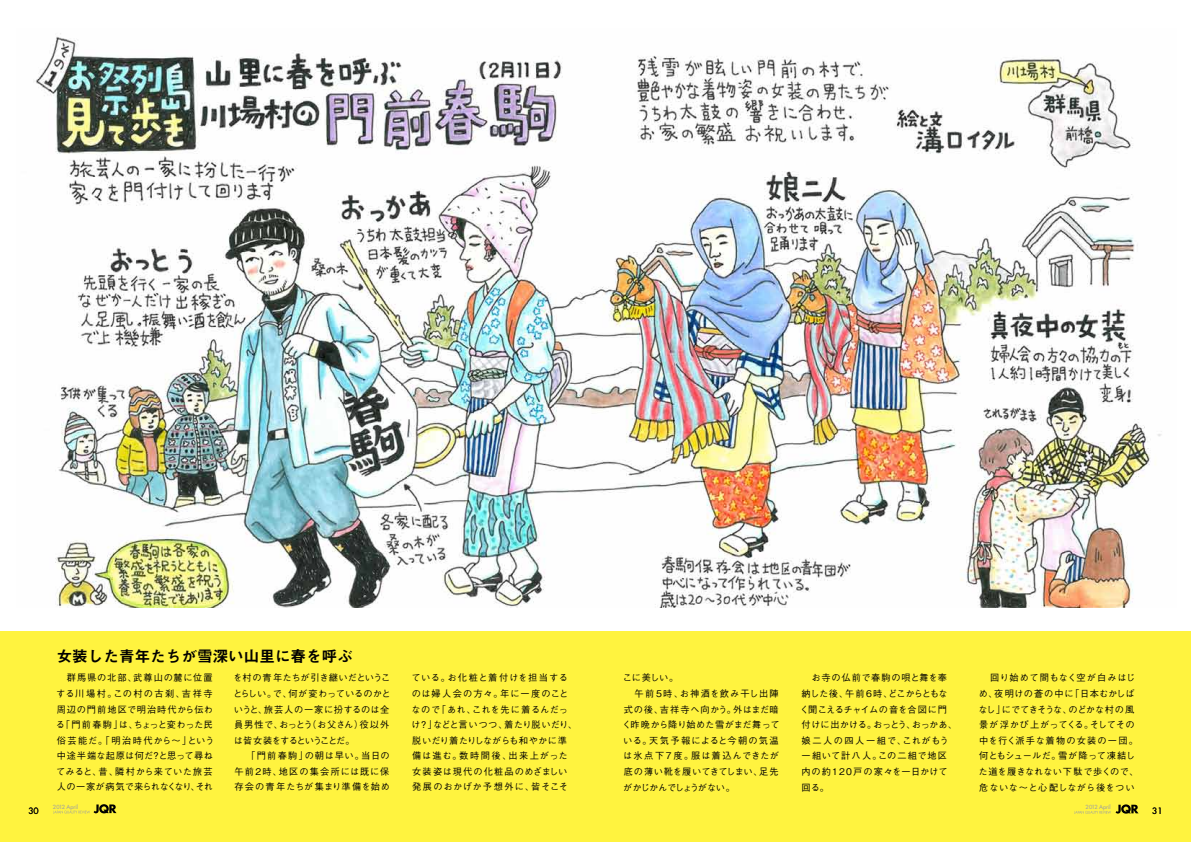
<style>
.page{position:relative;width:1191px;height:842px;background:#fff}
.page>*{position:absolute;margin:0;border:0;box-sizing:border-box;transform-origin:0 0}
.t1{font:15.6px "Midashi Go Pr 5 MB31";color:#000}
.t2{font:500 9.2px/15.6px "Gothic BBB Pr 5";letter-spacing:.05em;color:#000}
.t3{font:500 9.2px/15.6px "Gothic BBB Pr 5";letter-spacing:.07em;color:#000}
.t4{font:500 9.2px/15.6px "Gothic BBB Pr 5";color:#000}
.t5{font:8.5px "Futura Std";color:#000}
.t6{font:5.5px "Futura";color:#9fa0a0}
</style>
<div class="page">
<div style="left:0;top:631px;width:1191px;height:211px;background:#fff33f"></div>
<img style="left:35px;top:33px;width:1127px;height:574px">
<svg style="left:1074px;top:804px;width:64px;height:10px"></svg>
<svg style="left:53px;top:804px;width:63px;height:9px"></svg>
<h1 class="t1" style="left:57px;top:644px;width:298px">女装した青年たちが雪深い山里に春を呼ぶ</h1>
<p class="t2" style="left:56px;top:669px;width:160px">　群馬県の北部、武尊山の麓に位置する川場村。この村の古刹、吉祥寺周辺の門前地区で明治時代から伝わる「門前春駒」は、ちょっと変わった民俗芸能だ。「明治時代から～」という中途半端な起原は何だ？と思って尋ねてみると、昔、隣村から来ていた旅芸人の一家が病気で来られなくなり、それ</p>
<p class="t4" style="left:233px;top:669px;width:159px">を村の青年たちが引き継いだということらしい。で、何が変わっているのかというと、旅芸人の一家に扮するのは全員男性で、おっとう（お父さん）役以外は皆女装をするということだ。</p>
<p class="t2" style="left:234px;top:747px;width:157px;text-align:justify;text-indent:12px">「門前春駒」の朝は早い。当日の午前2時、地区の集会所には既に保存会の青年たちが集まり準備を始め</p>
<p class="t3" style="left:411px;top:669px;width:168px">ている。お化粧と着付けを担当するのは婦人会の方々。年に一度のことなので「あれ、これを先に着るんだっけ？」などと言いつつ、着たり脱いだり、脱いだり着たりしながらも和やかに準備は進む。数時間後、出来上がった女装姿は現代の化粧品のめざましい発展のおかげか予想外に、皆そこそ</p>
<p class="t2" style="left:622px;top:669px;width:159px">こに美しい。<br>　午前5時、お神酒を飲み干し出陣式の後、吉祥寺へ向かう。外はまだ暗く昨晩から降り始めた雪がまだ舞っている。天気予報によると今朝の気温は氷点下7度。服は着込んできたが底の薄い靴を履いてきてしまい、足先がかじかんでしょうがない。</p>
<p class="t2" style="left:800px;top:669px;width:159px">　お寺の仏前で春駒の唄と舞を奉<br>納した後、午前6時、どこからともなく聞こえるチャイムの音を合図に門付けに出かける。おっとう、おっかあ、娘二人の四人一組で、これがもう一組いて計八人。この二組で地区<br>内の約120戸の家々を一日かけて回る。</p>
<p class="t2" style="left:978px;top:669px;width:162px">　回り始めて間もなく空が白みはじめ、夜明けの蒼の中に「日本むかしばなし」にでてきそうな、のどかな村の風景が浮かび上がってくる。そしてその中を行く派手な着物の女装の一団。何ともシュールだ。雪が降って凍結した道を履きなれない下駄で歩くので、危ないな～と心配しながら後をつい</p>
<p class="t6" style="left:53px;top:803px;width:27px">2012 April</p>
<p class="t6" style="left:1085px;top:803px;width:27px">2012 April</p>
<p class="t5" style="left:28px;top:805px;width:12px">30</p>
<p class="t5" style="left:1152px;top:805px;width:12px">31</p>
</div>
